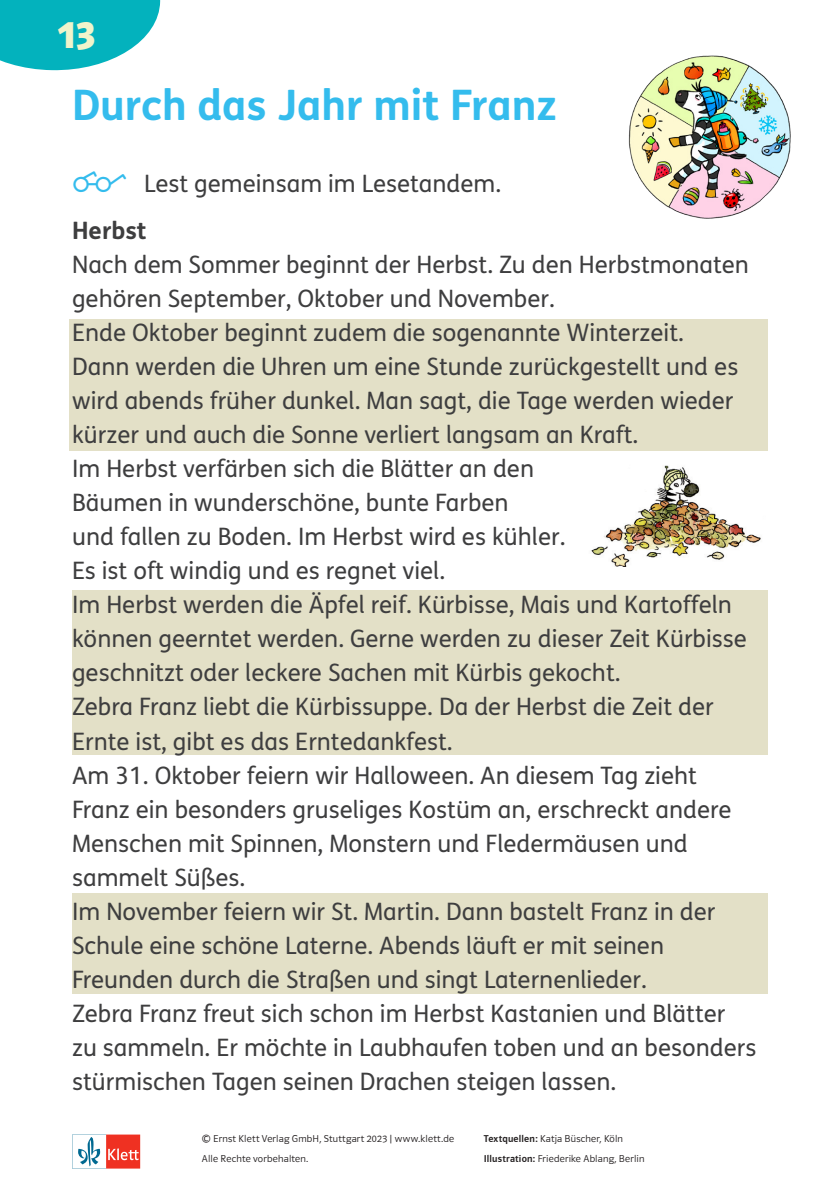
<style>
.page{position:relative;width:840px;height:1191px;background:#fff}
.page>*{position:absolute;margin:0;border:0;box-sizing:border-box;transform-origin:0 0}
.t1{font:700 42px "FS Klett GSV";color:#34bced}
.t2{font:700 40px "Polo GSV";color:#f0f4cb}
.t3{font:24px/34px "FS Klett GSV";color:#3e3e3f}
.t4{font:700 24px "FS Klett GSV";color:#3e3e3f}
.t5{font:10px/20px "Polo CE11 K Leicht";letter-spacing:.02em;color:#231f20}
.s1{font-family:"Polo CE11 K Krftg"}
</style>
<div class="page">
<svg style="left:0;top:0;width:161px;height:71px"></svg>
<svg style="left:72px;top:1134px;width:68px;height:34px"></svg>
<img style="left:628px;top:55px;width:163px;height:164px">
<div style="left:70px;top:319px;width:697px;height:132px;background:#e3e0c7"></div>
<div style="left:73px;top:590px;width:694px;height:164px;background:#e3e0c7"></div>
<div style="left:72px;top:893px;width:694px;height:100px;background:#e3e0c7"></div>
<img style="left:591px;top:465px;width:170px;height:101px">
<h2 class="t2" style="left:58px;top:12px;width:39px">13</h2>
<h1 class="t1" style="left:72px;top:73px;width:486px">Durch das Jahr mit Franz</h1>
<p class="t3" style="left:144px;top:166px;width:358px">Lest gemeinsam im Lesetandem.</p>
<p class="t4" style="left:72px;top:212px;width:76px">Herbst</p>
<p class="t3" style="left:72px;top:247px;width:685px">Nach dem Sommer beginnt der Herbst. Zu den Herbstmonaten gehören September, Oktober und November.<br>Ende Oktober beginnt zudem die sogenannte Winterzeit.<br>Dann werden die Uhren um eine Stunde zurückgestellt und es wird abends früher dunkel. Man sagt, die Tage werden wieder kürzer und auch die Sonne verliert langsam an Kraft.<br>Im Herbst verfärben sich die Blätter an den<br>Bäumen in wunderschöne, bunte Farben<br>und fallen zu Boden. Im Herbst wird es kühler.<br>Es ist oft windig und es regnet viel.<br>Im Herbst werden die Äpfel reif. Kürbisse, Mais und Kartoffeln können geerntet werden. Gerne werden zu dieser Zeit Kürbisse geschnitzt oder leckere Sachen mit Kürbis gekocht.<br>Zebra Franz liebt die Kürbissuppe. Da der Herbst die Zeit der Ernte ist, gibt es das Erntedankfest.<br>Am 31. Oktober feiern wir Halloween. An diesem Tag zieht Franz ein besonders gruseliges Kostüm an, erschreckt andere Menschen mit Spinnen, Monstern und Fledermäusen und sammelt Süßes.<br>Im November feiern wir St. Martin. Dann bastelt Franz in der Schule eine schöne Laterne. Abends läuft er mit seinen Freunden durch die Straßen und singt Laternenlieder.<br>Zebra Franz freut sich schon im Herbst Kastanien und Blätter<br>zu sammeln. Er möchte in Laubhaufen toben und an besonders stürmischen Tagen seinen Drachen steigen lassen.</p>
<p class="t5" style="left:202px;top:1128px;width:253px">© Ernst Klett Verlag GmbH, Stuttgart 2023 | www.klett.de<br>Alle Rechte vorbehalten.</p>
<p class="t5" style="left:483px;top:1128px;width:162px"><span class="s1">Textquellen:</span> Katja Büscher, Köln<br><span class="s1">Illustration:</span> Friederike Ablang, Berlin</p>
</div>
